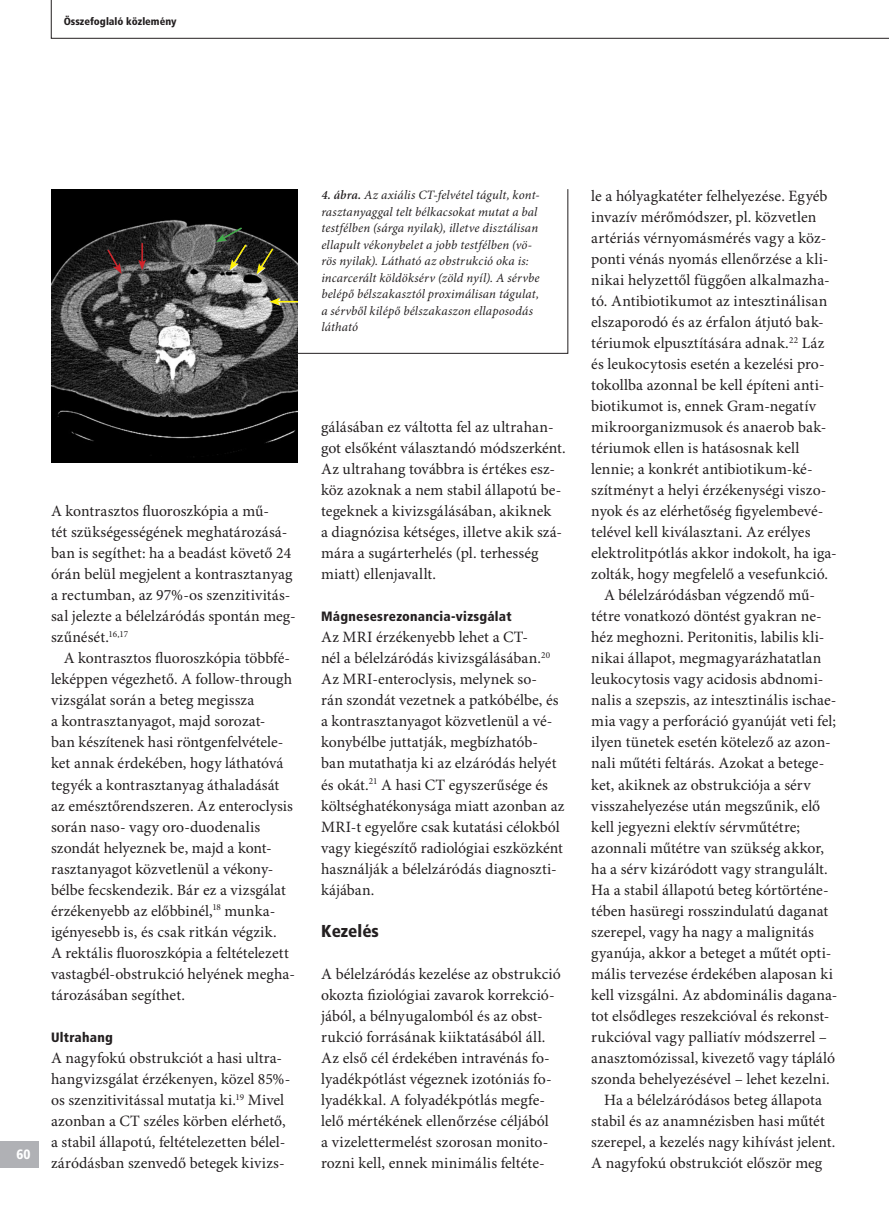
<style>
.page{position:relative;width:889px;height:1217px;background:#fff}
.page>*{position:absolute;margin:0;border:0;box-sizing:border-box;transform-origin:0 0}
.alcím1{font:900 condensed 17.25px "Frutiger";color:#231f20}
.kenyértompa{font:15.75px/21px "Minion Pro";letter-spacing:.005em;color:#231f20}
.kenyér{font:15.75px/21px "Minion Pro";letter-spacing:.005em;color:#231f20}
.alcím2{font:900 condensed 13.5px "Frutiger";letter-spacing:.02em;color:#231f20}
.t1{font:13.5px "IMP Frutiger Cond Black";color:#fff}
.képaláírás{font:italic 12.75px/16.5px "Minion Pro";letter-spacing:.01em;color:#231f20}
.t2{font:900 condensed 10.5px "Frutiger";color:#231f20}
.s1{font-family:"IMP Minion Semibold Italic";font-style:normal}
</style>
<div class="page">
<svg style="left:51px;top:0;width:838px;height:39px"></svg>
<div style="left:0;top:1140px;width:39px;height:27px;background:#b0b1b5"></div>
<svg style="left:272px;top:189px;width:296px;height:165px"></svg>
<img style="left:51px;top:190px;width:247px;height:272px">
<svg style="left:106px;top:248px;width:16px;height:26px"></svg>
<svg style="left:138px;top:243px;width:8px;height:27px"></svg>
<svg style="left:216px;top:226px;width:32px;height:44px"></svg>
<svg style="left:256px;top:247px;width:19px;height:27px"></svg>
<svg style="left:269px;top:298px;width:29px;height:7px"></svg>
<p class="t2" style="left:64px;top:15px;width:114px">Összefoglaló közlemény</p>
<p class="képaláírás" style="left:321px;top:187px;width:220px"><span class="s1">4. ábra.</span> Az axiális CT-felvétel tágult, kont&shy;rasztanyaggal telt bélkacsokat mutat a bal testfélben (sárga nyilak), illetve disztálisan ellapult vékonybelet a jobb testfélben (vö&shy;rös nyilak). Látható az obstrukció oka is: incarcerált köldöksérv (zöld nyíl). A sérvbe belépő bélszakasztól proximálisan tágulat, a sérvből kilépő bélszakaszon ellaposodás látható</p>
<p class="t1" style="left:16px;top:1147px;width:16px">60</p>
<p class="kenyértompa" style="left:51px;top:501px;width:246px">A kontrasztos fluoroszkópia a mű-<br>tét szükségességének meghatározásá&shy;ban is segíthet: ha a beadást követő 24 órán belül megjelent a kontrasztanyag a rectumban, az 97%-os szenzitivitás&shy;sal jelezte a bélelzáródás spontán meg&shy;szűnését.<sup>16,17</sup></p>
<p class="kenyér" style="left:51px;top:648px;width:245px;text-indent:13px">A kontrasztos fluoroszkópia többfé&shy;leképpen végezhető. A follow-through vizsgálat során a beteg megissza<br>a kontrasztanyagot, majd sorozat-<br>ban készítenek hasi röntgenfelvétele&shy;ket annak érdekében, hogy láthatóvá tegyék a kontrasztanyag áthaladását az emésztőrendszeren. Az enteroclysis során naso- vagy oro-duodenalis szondát helyeznek be, majd a kont&shy;rasztanyagot közvetlenül a vékony&shy;bélbe fecskendezik. Bár ez a vizsgálat érzékenyebb az előbbinél,<sup>18</sup> munka&shy;igényesebb is, és csak ritkán végzik.<br>A rektális fluoroszkópia a feltételezett vastagbél-obstrukció helyének megha&shy;tározásában segíthet.</p>
<p class="alcím2" style="left:51px;top:1028px;width:63px">Ultrahang</p>
<p class="kenyértompa" style="left:51px;top:1047px;width:241px">A nagyfokú obstrukciót a hasi ultra&shy;hangvizsgálat érzékenyen, közel 85%- os szenzitivitással mutatja ki.<sup>19</sup> Mivel azonban a CT széles körben elérhető, a stabil állapotú, feltételezetten bélel&shy;záródásban szenvedő betegek kivizs-</p>
<p class="kenyértompa" style="left:321px;top:417px;width:246px">gálásában ez váltotta fel az ultrahan&shy;got elsőként választandó módszerként.<br>Az ultrahang továbbra is értékes esz&shy;köz azoknak a nem stabil állapotú be&shy;tegeknek a kivizsgálásában, akiknek<br>a diagnózisa kétséges, illetve akik szá&shy;mára a sugárterhelés (pl. terhesség miatt) ellenjavallt.</p>
<p class="alcím2" style="left:321px;top:608px;width:192px">Mágnesesrezonancia-vizsgálat</p>
<p class="kenyértompa" style="left:321px;top:627px;width:245px">Az MRI érzékenyebb lehet a CT-<br>nél a bélelzáródás kivizsgálásában.<sup>20<br></sup>Az MRI-enteroclysis, melynek so-<br>rán szondát vezetnek a patkóbélbe, és a kontrasztanyagot közvetlenül a vé&shy;konybélbe juttatják, megbízhatób&shy;ban mutathatja ki az elzáródás helyét és okát.<sup>21</sup> A hasi CT egyszerűsége és költséghatékonysága miatt azonban az MRI-t egyelőre csak kutatási célokból vagy kiegészítő radiológiai eszközként használják a bélelzáródás diagnoszti&shy;kájában.</p>
<p class="alcím1" style="left:321px;top:920px;width:59px">Kezelés</p>
<p class="kenyértompa" style="left:321px;top:963px;width:241px">A bélelzáródás kezelése az obstrukció okozta fiziológiai zavarok korrekció&shy;jából, a bélnyugalomból és az obst&shy;rukció forrásának kiiktatásából áll.<br>Az első cél érdekében intravénás fo&shy;lyadékpótlást végeznek izotóniás fo&shy;lyadékkal. A folyadékpótlás megfe&shy;lelő mértékének ellenőrzése céljából<br>a vizelettermelést szorosan monito&shy;rozni kell, ennek minimális feltéte-</p>
<p class="kenyértompa" style="left:591px;top:186px;width:247px">le a hólyagkatéter felhelyezése. Egyéb invazív mérőmódszer, pl. közvetlen artériás vérnyomásmérés vagy a köz&shy;ponti vénás nyomás ellenőrzése a kli&shy;nikai helyzettől függően alkalmazha&shy;tó. Antibiotikumot az intesztinálisan elszaporodó és az érfalon átjutó bak&shy;tériumok elpusztítására adnak.<sup>22</sup> Láz és leukocytosis esetén a kezelési pro&shy;tokollba azonnal be kell építeni anti&shy;biotikumot is, ennek Gram-negatív mikroorganizmusok és anaerob bak&shy;tériumok ellen is hatásosnak kell lennie; a konkrét antibiotikum-ké&shy;szítményt a helyi érzékenységi viszo&shy;nyok és az elérhetőség figyelembevé&shy;telével kell kiválasztani. Az erélyes elektrolitpótlás akkor indokolt, ha iga&shy;zolták, hogy megfelelő a vesefunkció.</p>
<p class="kenyér" style="left:591px;top:585px;width:248px;text-indent:13px">A bélelzáródásban végzendő mű&shy;tétre vonatkozó döntést gyakran ne&shy;héz meghozni. Peritonitis, labilis kli&shy;nikai állapot, megmagyarázhatatlan leukocytosis vagy acidosis abdnomi&shy;nalis a szepszis, az intesztinális ischae&shy;mia vagy a perforáció gyanúját veti fel; ilyen tünetek esetén kötelező az azon&shy;nali műtéti feltárás. Azokat a betege&shy;ket, akiknek az obstrukciója a sérv visszahelyezése után megszűnik, elő kell jegyezni elektív sérvműtétre; azonnali műtétre van szükség akkor, ha a sérv kizáródott vagy strangulált.<br>Ha a stabil állapotú beteg kórtörténe&shy;tében hasüregi rosszindulatú daganat szerepel, vagy ha nagy a malignitás gyanúja, akkor a beteget a műtét opti&shy;mális tervezése érdekében alaposan ki kell vizsgálni. Az abdominális dagana&shy;tot elsődleges reszekcióval és rekonst&shy;rukcióval vagy palliatív módszerrel – anasztomózissal, kivezető vagy tápláló szonda behelyezésével – lehet kezelni.</p>
<p class="kenyér" style="left:591px;top:1089px;width:245px;text-indent:13px">Ha a bélelzáródásos beteg állapota stabil és az anamnézisben hasi műtét szerepel, a kezelés nagy kihívást jelent.<br>A nagyfokú obstrukciót először meg</p>
</div>
